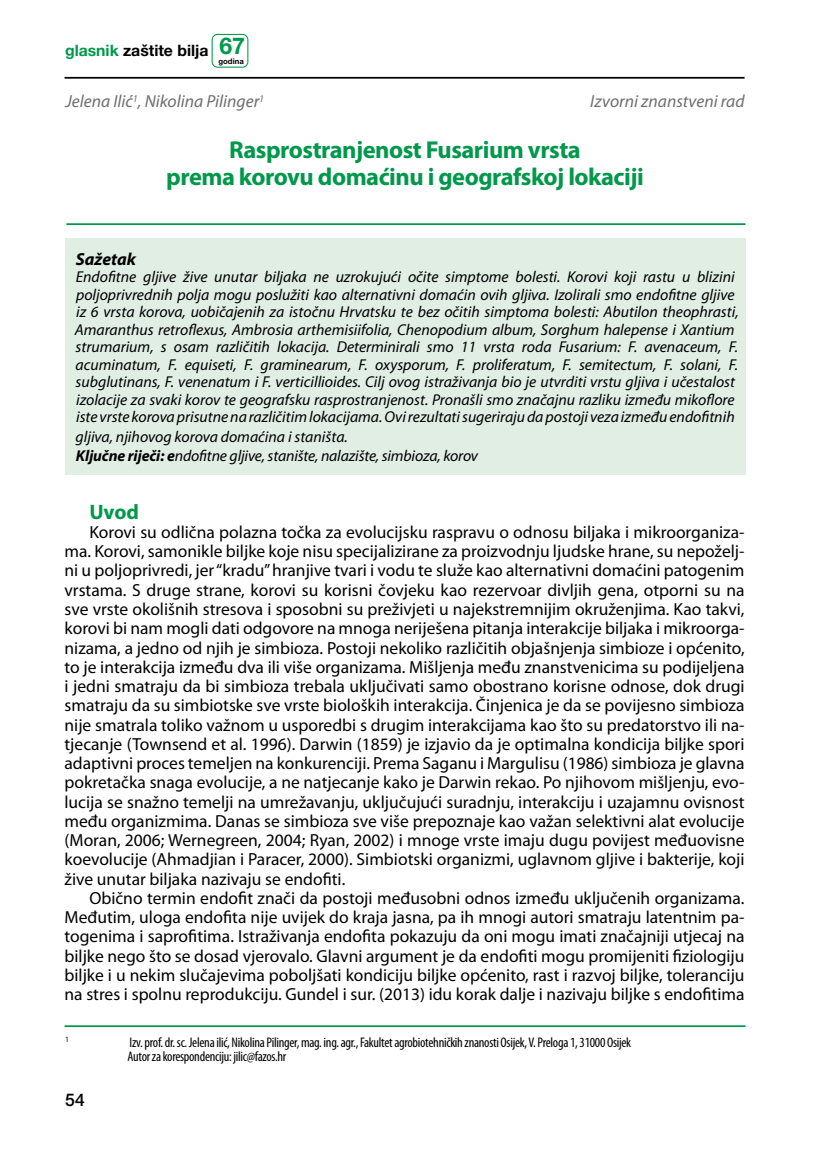
<style>
.page{position:relative;width:819px;height:1166px;background:#fff}
.page>*{position:absolute;margin:0;border:0;box-sizing:border-box;transform-origin:0 0}
.t1{font:700 24.5px/26.2px "Myriad Pro";letter-spacing:-.02em;color:#00984a;text-align:center}
.t2{font:700 21px "Myriad Pro";color:#00984a}
.t3{font:17.5px/19.2px "Myriad Pro";color:#000;text-align:justify}
.t4{font:italic 17.5px "Myriad Pro";color:#6d6e71}
.t5{font:italic 700 17.5px "Myriad Pro";color:#000}
.t6{font:500 17.5px "Helvetica Neue LT Pro";color:#000}
.t7{font:italic 15.75px/17.5px "Myriad Pro";color:#000}
.t8{font:700 15.75px "Helvetica Neue LT Pro";color:#000}
.t9{font:condensed 14px/14px "Myriad Pro";letter-spacing:-.02em;color:#000}
.t10{font:condensed 8.22px "Myriad Pro";color:#000}
.t11{font:700 7.7px "Helvetica Neue LT Pro";color:#000}
.s1{color:#00984a}
.s2{font-size:23.1px;color:#00984a}
.s3{font-weight:700}
</style>
<div class="page">
<hr style="left:64px;top:77px;width:680px;height:2px;background:#000">
<div style="left:211px;top:34px;width:37px;height:34px;border:1px solid #00984a;border-radius:5px"></div>
<hr style="left:66px;top:223px;width:679px;height:2px;background:#00984a">
<div style="left:65px;top:238px;width:680px;height:237px;background:#e0eee4"></div>
<hr style="left:64px;top:1025px;width:681px;height:2px;background:#00984a">
<p class="t8" style="left:65px;top:41px;width:181px"><span class="s1">glasnik</span> zaštite bilja <span class="s2">67</span></p>
<p class="t11" style="left:218px;top:56px;width:27px">godina</p>
<p class="t4" style="left:65px;top:91px;width:200px">Jelena Ilić<sup>1</sup>, Nikolina Pilinger<sup>1</sup></p>
<p class="t4" style="left:590px;top:91px;width:156px">Izvorni znanstveni rad</p>
<h1 class="t1" style="left:166px;top:136px;width:479px">Rasprostranjenost Fusarium vrsta<br>prema korovu domaćinu i geografskoj lokaciji</h1>
<p class="t5" style="left:76px;top:248px;width:62px">Sažetak</p>
<p class="t7" style="left:75px;top:268px;width:665px">Endofitne gljive žive unutar biljaka ne uzrokujući očite simptome bolesti. Korovi koji rastu u blizini poljoprivrednih polja mogu poslužiti kao alternativni domaćin ovih gljiva. Izolirali smo endofitne gljive iz 6 vrsta korova, uobičajenih za istočnu Hrvatsku te bez očitih simptoma bolesti: Abutilon theophrasti, Amaranthus retroflexus, Ambrosia arthemisiifolia, Chenopodium album, Sorghum halepense i Xantium strumarium, s osam različitih lokacija. Determinirali smo 11 vrsta roda Fusarium: F. avenaceum, F. acuminatum, F. equiseti, F. graminearum, F. oxysporum, F. proliferatum, F. semitectum, F. solani, F. subglutinans, F. venenatum i F. verticillioides. Cilj ovog istraživanja bio je utvrditi vrstu gljiva i učestalost izolacije za svaki korov te geografsku rasprostranjenost. Pronašli smo značajnu razliku između mikoflore iste vrste korova prisutne na različitim lokacijama. Ovi rezultati sugeriraju da postoji veza između endofitnih</p>
<p class="t7" style="left:76px;top:426px;width:404px;line-height:19.2px">gljiva, njihovog korova domaćina i staništa.<br><span class="s3">Ključne riječi: e</span>ndofitne gljive, stanište, nalazište, simbioza, korov</p>
<p class="t2" style="left:89px;top:498px;width:51px">Uvod</p>
<p class="t3" style="left:64px;top:522px;width:681px;text-indent:25px">Korovi su odlična polazna točka za evolucijsku raspravu o odnosu biljaka i mikroorganiza&shy;ma. Korovi, samonikle biljke koje nisu specijalizirane za proizvodnju ljudske hrane, su nepoželj&shy;ni u poljoprivredi, jer “kradu” hranjive tvari i vodu te služe kao alternativni domaćini patogenim vrstama. S druge strane, korovi su korisni čovjeku kao rezervoar divljih gena, otporni su na sve vrste okolišnih stresova i sposobni su preživjeti u najekstremnijim okruženjima. Kao takvi, korovi bi nam mogli dati odgovore na mnoga neriješena pitanja interakcije biljaka i mikroorga&shy;nizama, a jedno od njih je simbioza. Postoji nekoliko različitih objašnjenja simbioze i općenito, to je interakcija između dva ili više organizama. Mišljenja među znanstvenicima su podijeljena i jedni smatraju da bi simbioza trebala uključivati samo obostrano korisne odnose, dok drugi smatraju da su simbiotske sve vrste bioloških interakcija. Činjenica je da se povijesno simbioza nije smatrala toliko važnom u usporedbi s drugim interakcijama kao što su predatorstvo ili na&shy;tjecanje (Townsend et al. 1996). Darwin (1859) je izjavio da je optimalna kondicija biljke spori adaptivni proces temeljen na konkurenciji. Prema Saganu i Margulisu (1986) simbioza je glavna pokretačka snaga evolucije, a ne natjecanje kako je Darwin rekao. Po njihovom mišljenju, evo&shy;lucija se snažno temelji na umrežavanju, uključujući suradnju, interakciju i uzajamnu ovisnost među organizmima. Danas se simbioza sve više prepoznaje kao važan selektivni alat evolucije (Moran, 2006; Wernegreen, 2004; Ryan, 2002) i mnoge vrste imaju dugu povijest međuovisne koevolucije (Ahmadjian i Paracer, 2000). Simbiotski organizmi, uglavnom gljive i bakterije, koji žive unutar biljaka nazivaju se endofiti.</p>
<p class="t3" style="left:64px;top:888px;width:681px;text-indent:25px">Obično termin endofit znači da postoji međusobni odnos između uključenih organizama.<br>Međutim, uloga endofita nije uvijek do kraja jasna, pa ih mnogi autori smatraju latentnim pa&shy;togenima i saprofitima. Istraživanja endofita pokazuju da oni mogu imati značajniji utjecaj na biljke nego što se dosad vjerovalo. Glavni argument je da endofiti mogu promijeniti fiziologiju biljke i u nekim slučajevima poboljšati kondiciju biljke općenito, rast i razvoj biljke, toleranciju na stres i spolnu reprodukciju. Gundel i sur. (2013) idu korak dalje i nazivaju biljke s endofitima</p>
<p class="t10" style="left:65px;top:1034px;width:5px">1</p>
<p class="t9" style="left:127px;top:1034px;width:505px">Izv. prof. dr. sc. Jelena ilić, Nikolina Pilinger, mag. ing. agr., Fakultet agrobiotehničkih znanosti Osijek, V. Preloga 1, 31000 Osijek<br>Autor za korespondenciju: jilic@fazos.hr</p>
<p class="t6" style="left:65px;top:1090px;width:21px">54</p>
</div>
